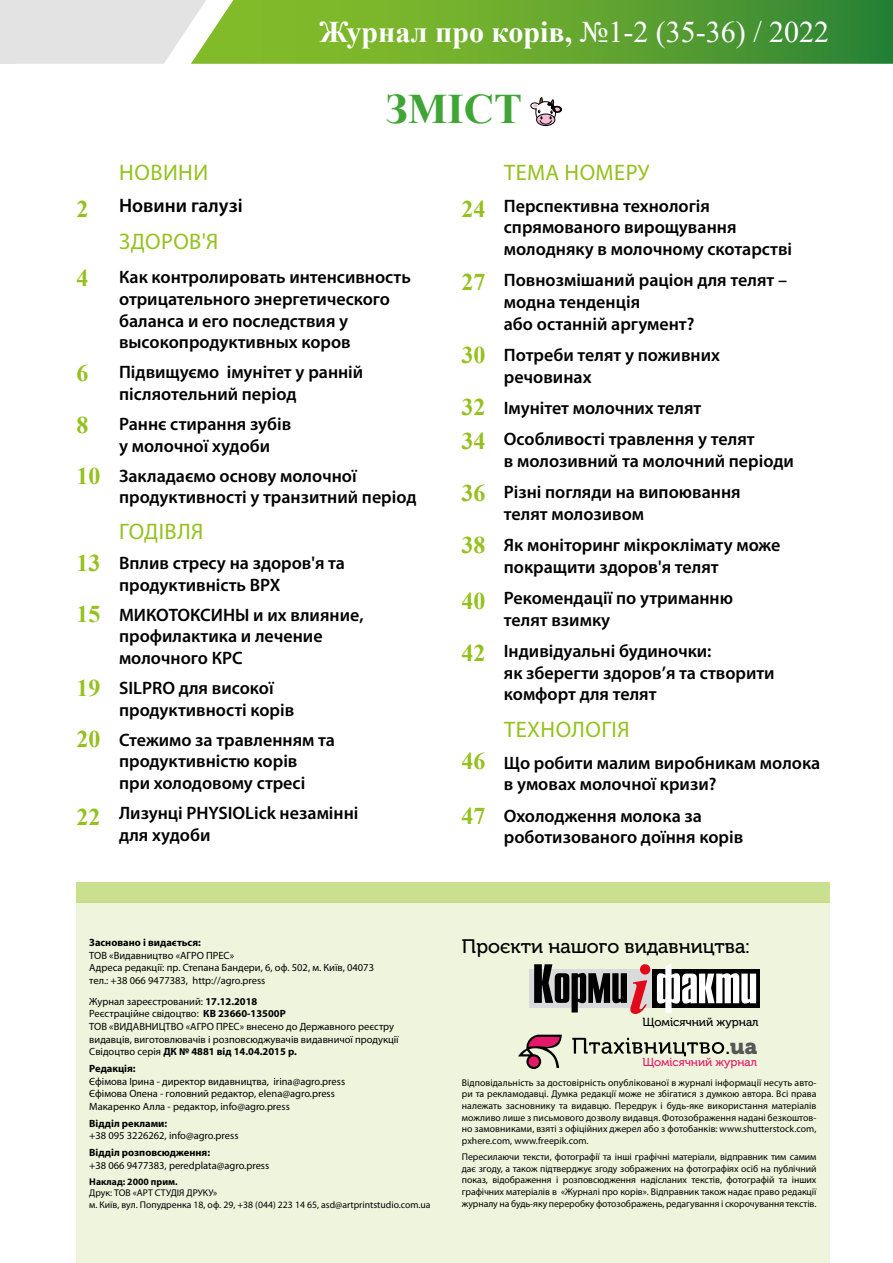
<style>
.page{position:relative;width:893px;height:1263px;background:#fff}
.page>*{position:absolute;margin:0;border:0;box-sizing:border-box;transform-origin:0 0}
.t1{font:700 42px "Times New Roman";color:#3fa535}
.t2{font:30px "Times New Roman";color:#fff}
.t3{font:700 24px/51.8px "Times New Roman";color:#95c11f}
.t4{font:22.5px "Myriad Pro";letter-spacing:.02em;color:#95c11f}
.t5{font:21.75px "Museo Cyrl 900";color:#585757}
.t6{font:19.5px "Museo Cyrl 500";color:#000}
.t7{font:600 19.5px "Myriad Pro";color:#000}
.t8{font:600 18px/21.6px "Myriad Pro";color:#000}
.t9{font:11.7px "Museo Cyrl 500";color:#000}
.t10{font:11.55px "Museo Cyrl 500";color:#e6186a}
.t11{font:10.5px/12.6px "Myriad Pro";color:#000}
.t12{font:700 10.5px "Myriad Pro";color:#000}
.t13{font:9.75px/11.7px "Myriad Pro";color:#000;text-align:justify}
.t14{font:700 9.75px "Myriad Pro";color:#000}
.s1{font-weight:700}
.s2{font-family:"Museo Cyrl 500";color:#000}
</style>
<div class="page">
<svg style="left:0;top:0;width:893px;height:64px;background:#81b45b"></svg>
<div style="left:77px;top:882px;width:753px;height:20px;background:#cae08f"></div>
<div style="left:77px;top:902px;width:753px;height:361px;background:#eff5dd"></div>
<svg style="left:572px;top:1038px;width:152px;height:18px"></svg>
<svg style="left:518px;top:1035px;width:44px;height:34px"></svg>
<div style="left:552px;top:106px;width:10px;height:7px;border:1px solid #000;border-radius:50%"></div>
<svg style="left:530px;top:97px;width:30px;height:29px"></svg>
<div style="left:529px;top:969px;width:130px;height:39px;background:#d9dadb"></div>
<svg style="left:652px;top:969px;width:108px;height:39px"></svg>
<svg style="left:657px;top:963px;width:99px;height:50px"></svg>
<svg style="left:534px;top:964px;width:116px;height:50px"></svg>
<h2 class="t2" style="left:319px;top:11px;width:511px"><span class="s1">Журнал про корів,</span> №1-2 (35-36) / 2022</h2>
<h3 class="t3" style="left:77px;top:182px;width:13px">2</h3>
<h3 class="t3" style="left:77px;top:251px;width:13px">4</h3>
<h3 class="t3" style="left:77px;top:346px;width:26px">6<br>8<br>10</h3>
<h3 class="t3" style="left:77px;top:536px;width:26px">13<br>15</h3>
<h3 class="t3" style="left:77px;top:661px;width:26px">19<br>20</h3>
<h3 class="t3" style="left:77px;top:790px;width:26px">22</h3>
<h1 class="t1" style="left:386px;top:78px;width:138px">ЗМІСТ</h1>
<p class="t4" style="left:119px;top:159px;width:90px">НОВИНИ</p>
<p class="t7" style="left:119px;top:193px;width:125px">Новини галузі</p>
<p class="t4" style="left:119px;top:228px;width:101px">ЗДОРОВ'Я</p>
<p class="t8" style="left:119px;top:266px;width:293px">Как контролировать интенсивность отрицательного энергетического баланса и его последствия у высокопродуктивных коров</p>
<p class="t8" style="left:119px;top:361px;width:246px">Підвищуємо імунітет у ранній післяотельний період</p>
<p class="t8" style="left:119px;top:413px;width:174px">Раннє стирання зубів у молочної худоби</p>
<p class="t8" style="left:119px;top:464px;width:299px">Закладаємо основу молочної продуктивності у транзитний період</p>
<p class="t4" style="left:119px;top:517px;width:86px">ГОДІВЛЯ</p>
<p class="t8" style="left:119px;top:552px;width:227px">Вплив стресу на здоров'я та продуктивність ВРХ</p>
<p class="t8" style="left:119px;top:603px;width:246px">МИКОТОКСИНЫ и их влияние, профилактика и лечение молочного КРС</p>
<p class="t8" style="left:119px;top:677px;width:177px">SILPRO для високої продуктивності корів</p>
<p class="t8" style="left:119px;top:728px;width:217px">Стежимо за травленням та продуктивністю корів<br>при холодовому стресі</p>
<p class="t8" style="left:119px;top:802px;width:241px">Лизунці PHYSIOLick незамінні для худоби</p>
<h3 class="t3" style="left:461px;top:182px;width:25px">24</h3>
<h3 class="t3" style="left:461px;top:255px;width:25px">27</h3>
<h3 class="t3" style="left:461px;top:329px;width:25px">30<br>32</h3>
<h3 class="t3" style="left:461px;top:415px;width:25px;text-align:justify">34<br>36<br>38</h3>
<h3 class="t3" style="left:461px;top:574px;width:25px">40<br>42</h3>
<h3 class="t3" style="left:461px;top:734px;width:25px">46</h3>
<h3 class="t3" style="left:461px;top:790px;width:25px">47</h3>
<p class="t4" style="left:504px;top:159px;width:147px">ТЕМА НОМЕРУ</p>
<p class="t8" style="left:504px;top:194px;width:290px">Перспективна технологія спрямованого вирощування молодняку в молочному скотарстві</p>
<p class="t8" style="left:504px;top:269px;width:285px">Повнозмішаний раціон для телят – модна тенденція<br>або останній аргумент?</p>
<p class="t8" style="left:504px;top:344px;width:218px">Потреби телят у поживних речовинах</p>
<p class="t8" style="left:504px;top:392px;width:252px;line-height:31.3px">Імунітет молочних телят<br>Особливості травлення у телят</p>
<p class="t8" style="left:504px;top:445px;width:291px;line-height:31.3px">в молозивний та молочний періоди<br>Різні погляди на випоювання</p>
<p class="t8" style="left:504px;top:498px;width:278px;line-height:31.3px">телят молозивом<br>Як моніторинг мікроклімату може</p>
<p class="t8" style="left:504px;top:551px;width:231px;line-height:31.3px">покращити здоров'я телят<br>Рекомендації по утриманню</p>
<p class="t8" style="left:504px;top:604px;width:209px;line-height:31.3px">телят взимку<br>Індивідуальні будиночки:</p>
<p class="t8" style="left:504px;top:661px;width:272px">як зберегти здоров’я та створити комфорт для телят</p>
<p class="t4" style="left:504px;top:716px;width:127px">ТЕХНОЛОГІЯ</p>
<p class="t8" style="left:504px;top:751px;width:318px">Що робити малим виробникам молока в умовах молочної кризи?</p>
<p class="t8" style="left:504px;top:804px;width:241px">Охолодження молока за роботизованого доїння корів</p>
<p class="t12" style="left:89px;top:935px;width:113px">Засновано і видається:</p>
<p class="t11" style="left:89px;top:948px;width:286px">ТОВ «Видавництво «АГРО ПРЕС»<br>Адреса редакції: пр. Степана Бандери, 6, оф. 502, м. Київ, 04073 тел.: +38 066 9477383, http://agro.press</p>
<p class="t11" style="left:89px;top:995px;width:311px">Журнал зареєстрований: <span class="s1">17.12.2018<br></span>Реєстраційне свідоцтво: <span class="s1">КВ 23660-13500Р<br></span>ТОВ «ВИДАВНИЦТВО «АГРО ПРЕС» внесено до Державного реєстру видавців, виготовлювачів і розповсюджувачів видавничої продукції Свідоцтво серія <span class="s1">ДК № 4881 від 14.04.2015 р.</span></p>
<p class="t12" style="left:89px;top:1062px;width:48px">Редакція:</p>
<p class="t11" style="left:89px;top:1075px;width:257px">Єфімова Ірина - директор видавництва, irina@agro.press<br>Єфімова Олена - головний редактор, elena@agro.press<br>Макаренко Алла - редактор, info@agro.press</p>
<p class="t12" style="left:89px;top:1116px;width:80px">Відділ реклами:</p>
<p class="t11" style="left:89px;top:1129px;width:151px">+38 095 3226262, info@agro.press</p>
<p class="t12" style="left:89px;top:1146px;width:122px">Відділ розповсюдження:</p>
<p class="t11" style="left:89px;top:1159px;width:181px">+38 066 9477383, peredplata@agro.press</p>
<p class="t14" style="left:89px;top:1175px;width:90px">Наклад: 2000 прим.</p>
<p class="t13" style="left:89px;top:1187px;width:343px">Друк: ТОВ «АРТ СТУДІЯ ДРУКУ»<br>м. Київ, вул. Попудренка 18, оф. 29, +38 (044) 223 14 65, asd@artprintstudio.com.ua</p>
<p class="t6" style="left:462px;top:935px;width:289px">Проєкти нашого видавництва:</p>
<p class="t9" style="left:642px;top:1015px;width:118px">Щомісячний журнал</p>
<p class="t5" style="left:726px;top:1034px;width:33px"><span class="s2">.</span>ua</p>
<p class="t10" style="left:642px;top:1056px;width:116px">Щомісячний журнал</p>
<p class="t13" style="left:462px;top:1076px;width:356px">Відповідальність за достовірність опублікованої в журналі інформації несуть авто&shy;ри та рекламодавці. Думка редакції може не збігатися з думкою автора. Всі права належать засновнику та видавцю. Передрук і будь-яке використання матеріалів можливо лише з письмового дозволу видавця. Фотозображення надані безкоштов&shy;но замовниками, взяті з офіційних джерел або з фотобанків: www.shutterstock.com, pxhere.com, www.freepik.com.</p>
<p class="t13" style="left:462px;top:1151px;width:356px">Пересилаючи тексти, фотографії та інші графічні матеріали, відправник тим самим дає згоду, а також підтверджує згоду зображених на фотографіях осіб на публічний показ, відображення і розповсюдження надісланих текстів, фотографій та інших графічних матеріалів в «Журналі про корів». Відправник також надає право редакції журналу на будь-яку переробку фотозображень, редагування і скорочування текстів.</p>
</div>
